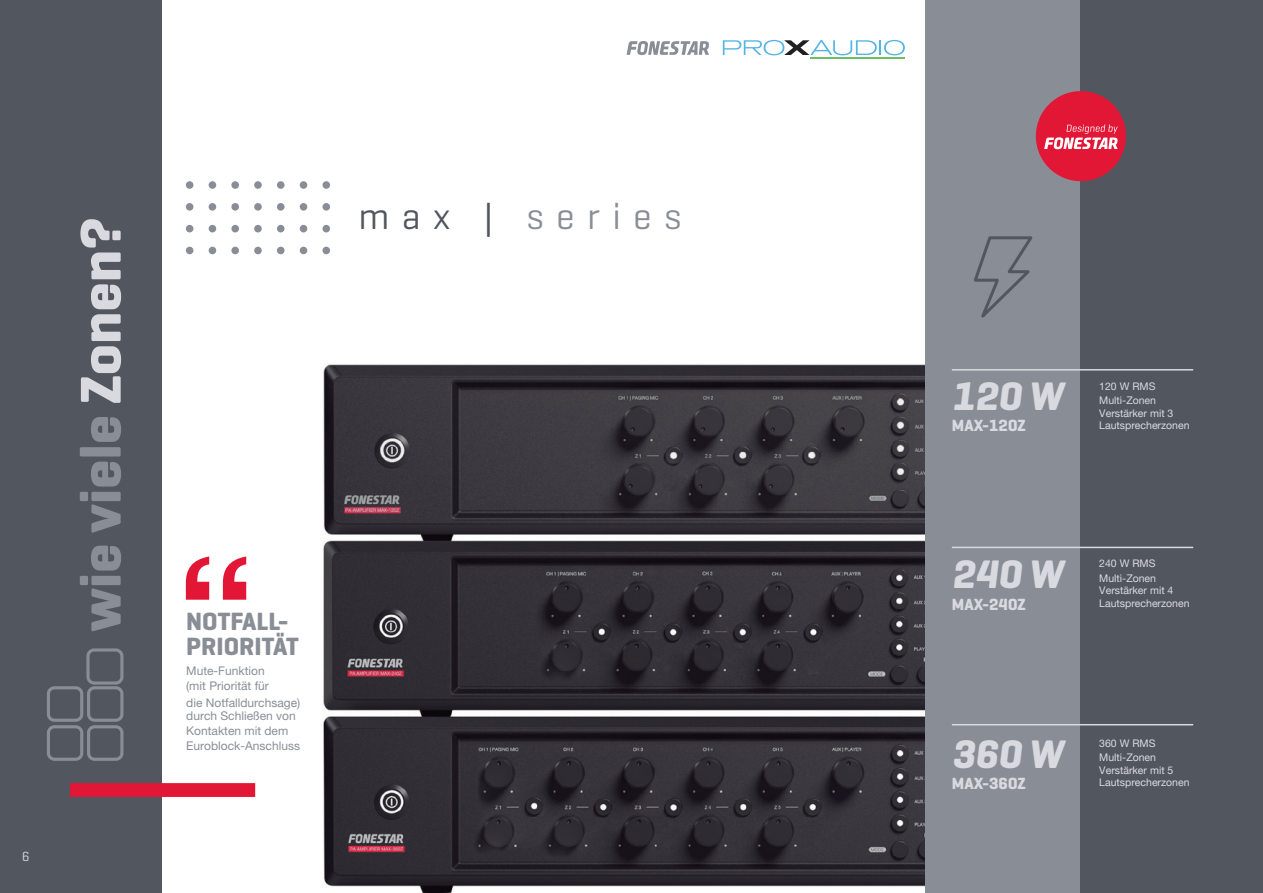
<style>
.page{position:relative;width:1263px;height:893px;background:#fff}
.page>*{position:absolute;margin:0;border:0;box-sizing:border-box;transform-origin:0 0}
.t1{font:700 58.5px "Geogrotesque";color:#898e96}
.t2{font:italic 700 40.5px "Geogrotesque";color:#d8dadf}
.t3{font:37.5px "Geogrotesque";letter-spacing:.33em;color:#898e96}
.t4{font:700 25.35px/24.3px "Geogrotesque";color:#898e96}
.t5{font:700 16.5px "Geogrotesque";color:#d8dadf}
.t6{font:13.5px "Geogrotesque";color:#d8dadf}
.t7{font:12px/15px "Helvetica Neue LT Pro";color:#898e96}
.t8{font:10.5px/12.6px "Helvetica Neue";color:#d8dadf}
.t9{font:10.5px/14.4px "Helvetica Neue LT Pro";color:#d8dadf}
.s1{color:#d8dadf}
.s2{color:#52575f}
.s3{font-family:"Helvetica Neue"}
.s4{font-family:"Helvetica Neue LT Pro"}
</style>
<div class="page">
<div style="left:0;top:0;width:161px;height:893px;background:#52575f"></div>
<div style="left:925px;top:0;width:182px;height:893px;background:#898e96"></div>
<div style="left:1081px;top:0;width:182px;height:893px;background:#52575f"></div>
<hr style="left:810px;top:57px;width:95px;height:2px;background:#6cbf63">
<svg style="left:723px;top:40px;width:182px;height:15px"></svg>
<svg style="left:627px;top:41px;width:82px;height:14px"></svg>
<div style="left:1036px;top:91px;width:90px;height:90px;background:#e21736;border-radius:50%"></div>
<svg style="left:1044px;top:124px;width:74px;height:25px"></svg>
<img style="left:323px;top:364px;width:602px;height:529px">
<div style="left:70px;top:783px;width:185px;height:14px;background:#e21736;border:2px solid #e21736"></div>
<svg style="left:186px;top:556px;width:60px;height:44px"></svg>
<div style="left:322px;top:247px;width:8px;height:7px;background:#898e96;border-radius:50%"></div>
<div style="left:300px;top:247px;width:7px;height:7px;background:#898e96;border-radius:50%"></div>
<div style="left:277px;top:247px;width:8px;height:7px;background:#898e96;border-radius:50%"></div>
<div style="left:254px;top:247px;width:8px;height:7px;background:#898e96;border-radius:50%"></div>
<div style="left:231px;top:247px;width:8px;height:7px;background:#898e96;border-radius:50%"></div>
<div style="left:209px;top:247px;width:7px;height:7px;background:#898e96;border-radius:50%"></div>
<div style="left:186px;top:247px;width:7px;height:7px;background:#898e96;border-radius:50%"></div>
<div style="left:322px;top:225px;width:8px;height:7px;background:#898e96;border-radius:50%"></div>
<div style="left:300px;top:225px;width:7px;height:7px;background:#898e96;border-radius:50%"></div>
<div style="left:277px;top:225px;width:8px;height:7px;background:#898e96;border-radius:50%"></div>
<div style="left:254px;top:225px;width:8px;height:7px;background:#898e96;border-radius:50%"></div>
<div style="left:231px;top:225px;width:8px;height:7px;background:#898e96;border-radius:50%"></div>
<div style="left:209px;top:225px;width:7px;height:7px;background:#898e96;border-radius:50%"></div>
<div style="left:186px;top:225px;width:7px;height:7px;background:#898e96;border-radius:50%"></div>
<div style="left:322px;top:203px;width:8px;height:8px;background:#898e96;border-radius:50%"></div>
<div style="left:300px;top:203px;width:7px;height:8px;background:#898e96;border-radius:50%"></div>
<div style="left:277px;top:203px;width:8px;height:8px;background:#898e96;border-radius:50%"></div>
<div style="left:254px;top:203px;width:8px;height:8px;background:#898e96;border-radius:50%"></div>
<div style="left:231px;top:203px;width:8px;height:8px;background:#898e96;border-radius:50%"></div>
<div style="left:209px;top:203px;width:7px;height:8px;background:#898e96;border-radius:50%"></div>
<div style="left:186px;top:203px;width:7px;height:8px;background:#898e96;border-radius:50%"></div>
<div style="left:322px;top:181px;width:8px;height:8px;background:#898e96;border-radius:50%"></div>
<div style="left:300px;top:181px;width:7px;height:8px;background:#898e96;border-radius:50%"></div>
<div style="left:277px;top:181px;width:8px;height:8px;background:#898e96;border-radius:50%"></div>
<div style="left:254px;top:181px;width:8px;height:8px;background:#898e96;border-radius:50%"></div>
<div style="left:231px;top:181px;width:8px;height:8px;background:#898e96;border-radius:50%"></div>
<div style="left:209px;top:181px;width:7px;height:8px;background:#898e96;border-radius:50%"></div>
<div style="left:186px;top:181px;width:7px;height:8px;background:#898e96;border-radius:50%"></div>
<hr style="left:952px;top:369px;width:241px;height:2px;background:#d8dadf">
<hr style="left:952px;top:547px;width:241px;height:1px;background:#d8dadf">
<hr style="left:952px;top:724px;width:241px;height:1px;background:#d8dadf">
<svg style="left:47px;top:686px;width:77px;height:75px"></svg>
<div style="left:86px;top:648px;width:37px;height:37px;border:3px solid #898e96;border-radius:6px"></div>
<svg style="left:974px;top:236px;width:59px;height:82px"></svg>
<h1 class="t1" style="left:64px;top:632px;width:416px;rotate:-90deg">wie viele <span class="s1">Zonen?</span></h1>
<p class="t6" style="left:22px;top:848px;width:9px">6</p>
<h3 class="t3" style="left:358px;top:193px;width:324px"><span class="s2">max |</span> series</h3>
<h3 class="t4" style="left:186px;top:609px;width:114px">NOTFALL-<br>PRIORITÄT</h3>
<p class="t7" style="left:186px;top:663px;width:84px">Mute-Funktion (mit Priorität für</p>
<p class="t7" style="left:186px;top:695px;width:115px;line-height:13.6px">die Notfall<span class="s3">durchsage</span>) durch Schließen von</p>
<p class="t7" style="left:186px;top:723px;width:115px">Kontakten mit dem<br>Euroblock-Anschluss</p>
<h2 class="t2" style="left:952px;top:370px;width:113px">120 W</h2>
<h3 class="t5" style="left:952px;top:415px;width:75px">MAX-120Z</h3>
<p class="t9" style="left:1099px;top:379px;width:58px">120 W RMS<br><span class="s3">M</span>ulti-<span class="s3">Z</span>one<span class="s3">n</span></p>
<p class="t8" style="left:1099px;top:407px;width:92px">Verstärker mit <span class="s4">3<br></span>Lautsprecherzonen</p>
<h2 class="t2" style="left:952px;top:549px;width:113px">240 W</h2>
<h3 class="t5" style="left:952px;top:594px;width:75px">MAX-240Z</h3>
<p class="t9" style="left:1099px;top:556px;width:58px">240 W RMS</p>
<p class="t8" style="left:1099px;top:572px;width:92px">Multi-Zonen<br>Verstärker mit 4<br>Lautsprecherzonen</p>
<h2 class="t2" style="left:952px;top:728px;width:113px">360 W</h2>
<h3 class="t5" style="left:952px;top:773px;width:75px">MAX-360Z</h3>
<p class="t9" style="left:1099px;top:736px;width:58px">360 W RMS</p>
<p class="t8" style="left:1099px;top:752px;width:92px">Multi-Zonen<br>Verstärker mit 5<br>Lautsprecherzonen</p>
</div>
